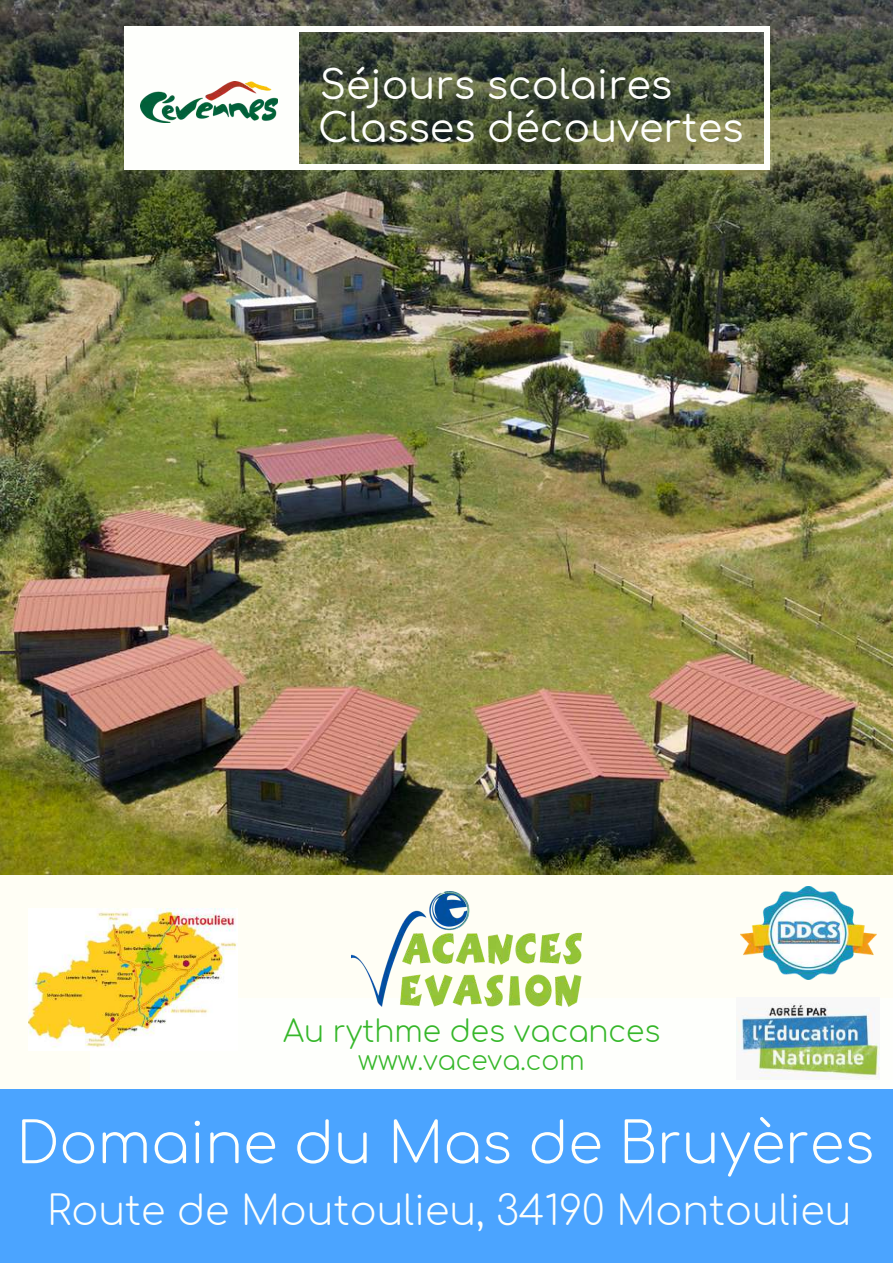
<style>
.page{position:relative;width:893px;height:1263px;background:#fff}
.page>*{position:absolute;margin:0;border:0;box-sizing:border-box;transform-origin:0 0}
.t1{font:300 56.25px "Comfortaa";color:#fefffc}
.t2{font:39.75px/42.8px "Comfortaa";color:#fefffc}
.t3{font:300 39.75px "Comfortaa";color:#fefffc}
.t4{font:300 29.85px "Comfortaa";color:#35b729}
.t5{font:300 26.55px "Comfortaa";color:#35b729}
</style>
<div class="page">
<div style="left:0;top:914px;width:893px;height:164px;background:#fffef5"></div>
<div style="left:90px;top:923px;width:803px;height:183px;background:#fefffc"></div>
<div style="left:0;top:1089px;width:893px;height:174px;background:#4ba4ff"></div>
<div style="left:0;top:880px;width:893px;height:118px;background:#fffef5"></div>
<img style="left:741px;top:886px;width:135px;height:94px">
<img style="left:736px;top:1003px;width:143px;height:76px">
<img style="left:28px;top:909px;width:208px;height:138px">
<img style="left:351px;top:892px;width:230px;height:115px">
<img style="left:0;top:0;width:893px;height:875px">
<div style="left:125px;top:30px;width:173px;height:140px;background:#fefffc"></div>
<svg style="left:765px;top:165px;width:5px;height:5px"></svg>
<div style="left:124px;top:31px;width:6px;height:134px;background:#fefffc"></div>
<div style="left:764px;top:31px;width:6px;height:134px;background:#fefffc"></div>
<div style="left:129px;top:164px;width:636px;height:6px;background:#fefffc"></div>
<svg style="left:765px;top:26px;width:5px;height:5px"></svg>
<svg style="left:124px;top:26px;width:5px;height:5px"></svg>
<div style="left:129px;top:26px;width:636px;height:6px;background:#fefffc"></div>
<img style="left:141px;top:81px;width:136px;height:42px">
<p class="t2" style="left:318px;top:65px;width:427px">Séjours scolaires<br>Classes découvertes</p>
<p class="t4" style="left:283px;top:1015px;width:379px">Au rythme des vacances</p>
<p class="t5" style="left:358px;top:1046px;width:228px">www.vaceva.com</p>
<h1 class="t1" style="left:17px;top:1114px;width:859px">Domaine du Mas de Bruyères</h1>
<p class="t3" style="left:47px;top:1190px;width:806px">Route de Moutoulieu, 34190 Montoulieu</p>
</div>
